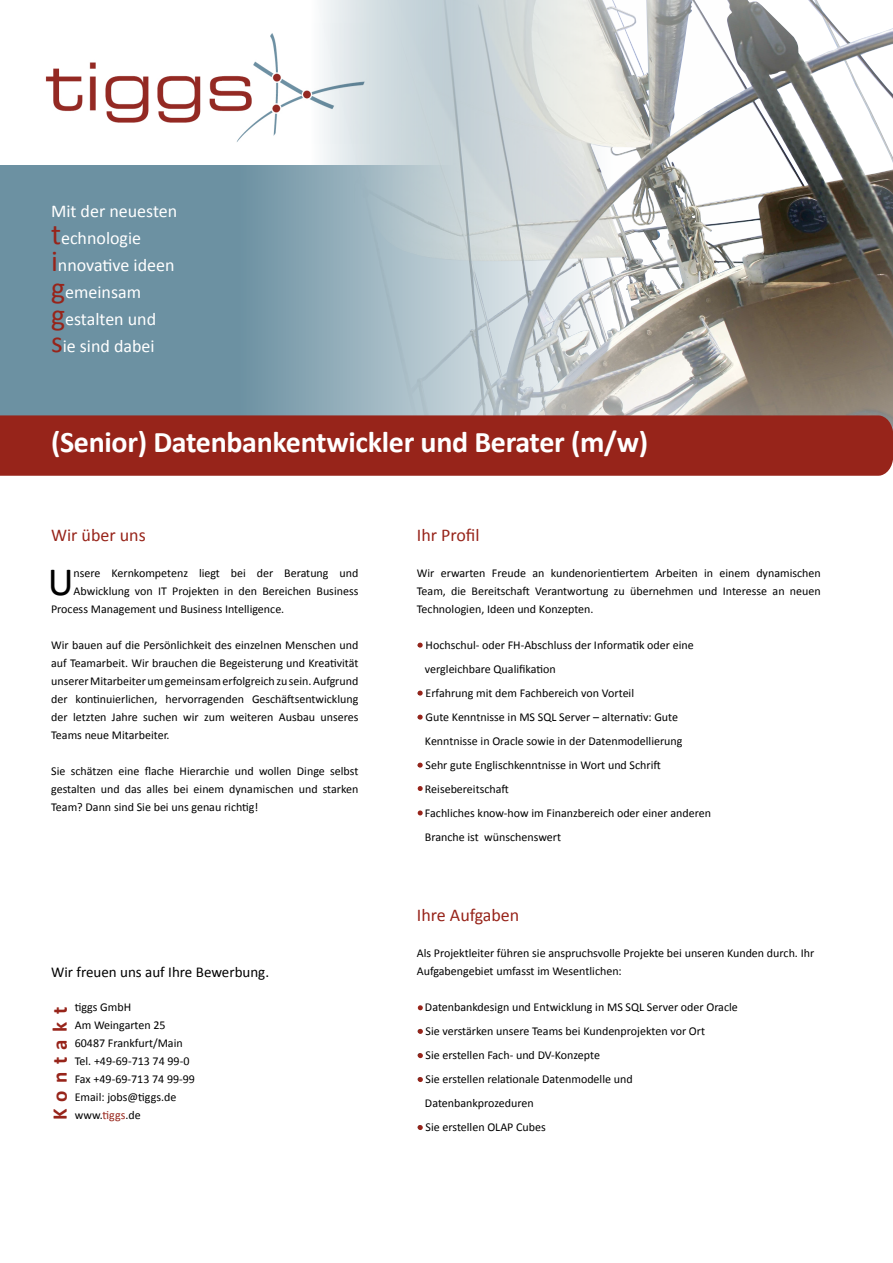
<style>
.page{position:relative;width:893px;height:1263px;background:#fff}
.page>*{position:absolute;margin:0;border:0;box-sizing:border-box;transform-origin:0 0}
.t1{font:40.35px "Calibri";color:#000}
.t2{font:700 30px "Calibri";letter-spacing:-.01em;color:#fff}
.t3{font:700 21px "Calibri";letter-spacing:.355em;color:#97241a}
.t4{font:18px "Calibri";color:#fff}
.t5{font:18px "Calibri";color:#97241a}
.t6{font:15px "Calibri";color:#000}
.t7{font:12px/18px "Calibri";color:#000;text-align:justify}
.s1{font-size:30px;color:#97241a}
.s2{color:#97241a}
</style>
<div class="page">
<div style="left:0;top:0;width:770px;height:415px;background:#6c91a2"></div>
<div style="left:0;top:0;width:455px;height:164px;background:#fff"></div>
<img style="left:45px;top:33px;width:270px;height:109px">
<img style="left:315px;top:0;width:578px;height:406px">
<svg style="left:0;top:406px;width:893px;height:70px;background:#97362e"></svg>
<svg style="left:418px;top:1029px;width:5px;height:5px"></svg>
<svg style="left:418px;top:1005px;width:5px;height:5px"></svg>
<svg style="left:418px;top:1053px;width:5px;height:5px"></svg>
<svg style="left:418px;top:1077px;width:5px;height:5px"></svg>
<svg style="left:418px;top:1125px;width:5px;height:5px"></svg>
<svg style="left:418px;top:643px;width:5px;height:5px"></svg>
<svg style="left:418px;top:691px;width:5px;height:5px"></svg>
<svg style="left:418px;top:715px;width:5px;height:5px"></svg>
<svg style="left:418px;top:763px;width:5px;height:5px"></svg>
<svg style="left:418px;top:786px;width:5px;height:5px"></svg>
<svg style="left:418px;top:810px;width:5px;height:5px"></svg>
<p class="t4" style="left:51px;top:200px;width:128px">Mit der neuesten</p>
<p class="t4" style="left:51px;top:227px;width:92px"><span class="s1">t</span>echnologie</p>
<p class="t4" style="left:51px;top:254px;width:125px"><span class="s1">i</span>nnovative ideen</p>
<p class="t4" style="left:51px;top:281px;width:92px"><span class="s1">g</span>emeinsam</p>
<p class="t4" style="left:51px;top:308px;width:107px"><span class="s1">g</span>estalten und</p>
<p class="t4" style="left:51px;top:335px;width:105px"><span class="s1">s</span>ie sind dabei</p>
<p class="t2" style="left:51px;top:423px;width:599px">(Senior) Datenbankentwickler und Berater (m/w)</p>
<p class="t5" style="left:51px;top:523px;width:96px">Wir über uns</p>
<p class="t1" style="left:48px;top:556px;width:27px">U</p>
<p class="t7" style="left:74px;top:564px;width:286px">nsere Kernkompetenz liegt bei der Beratung und</p>
<p class="t7" style="left:74px;top:582px;width:286px">Abwicklung von IT Projekten in den Bereichen Business</p>
<p class="t7" style="left:51px;top:600px;width:235px">Process Management und Business Intelligence.</p>
<p class="t7" style="left:51px;top:636px;width:309px">Wir bauen auf die Persönlichkeit des einzelnen Menschen und auf Teamarbeit. Wir brauchen die Begeisterung und Kreativität unserer Mitarbeiter um gemeinsam erfolgreich zu sein. Aufgrund der kontinuierlichen, hervorragenden Geschäftsentwicklung der letzten Jahre suchen wir zum weiteren Ausbau unseres Teams neue Mitarbeiter.</p>
<p class="t7" style="left:51px;top:762px;width:309px">Sie schätzen eine flache Hierarchie und wollen Dinge selbst gestalten und das alles bei einem dynamischen und starken Team? Dann sind Sie bei uns genau richtig!</p>
<p class="t6" style="left:51px;top:963px;width:219px">Wir freuen uns auf Ihre Bewerbung.</p>
<p class="t3" style="left:46px;top:1120px;width:115px;rotate:-90deg">Kontakt</p>
<p class="t7" style="left:75px;top:998px;width:58px">tiggs GmbH</p>
<p class="t7" style="left:75px;top:1016px;width:92px">Am Weingarten 25</p>
<p class="t7" style="left:75px;top:1034px;width:109px">60487 Frankfurt/Main</p>
<p class="t7" style="left:75px;top:1052px;width:116px">Tel. +49-69-713 74 99-0</p>
<p class="t7" style="left:75px;top:1070px;width:122px">Fax +49-69-713 74 99-99</p>
<p class="t7" style="left:75px;top:1088px;width:103px">Email: jobs@tiggs.de</p>
<p class="t7" style="left:75px;top:1106px;width:67px">www.<span class="s2">tiggs</span>.de</p>
<p class="t5" style="left:417px;top:523px;width:64px">Ihr Profil</p>
<p class="t7" style="left:417px;top:564px;width:405px">Wir erwarten Freude an kundenorientiertem Arbeiten in einem dynamischen Team, die Bereitschaft Verantwortung zu übernehmen und Interesse an neuen Technologien, Ideen und Konzepten.</p>
<p class="t7" style="left:417px;top:636px;width:278px">• Hochschul- oder FH-Abschluss der Informatik oder eine</p>
<p class="t7" style="left:425px;top:660px;width:132px">vergleichbare Qualifikation</p>
<p class="t7" style="left:417px;top:684px;width:219px">• Erfahrung mit dem Fachbereich von Vorteil</p>
<p class="t7" style="left:417px;top:708px;width:263px">• Gute Kenntnisse in MS SQL Server – alternativ: Gute</p>
<p class="t7" style="left:425px;top:732px;width:259px">Kenntnisse in Oracle sowie in der Datenmodellierung</p>
<p class="t7" style="left:417px;top:756px;width:245px">• Sehr gute Englischkenntnisse in Wort und Schrift</p>
<p class="t7" style="left:425px;top:780px;width:85px">Reisebereitschaft</p>
<p class="t7" style="left:425px;top:804px;width:288px">Fachliches know-how im Finanzbereich oder einer anderen</p>
<p class="t7" style="left:425px;top:828px;width:138px">Branche ist wünschenswert</p>
<p class="t5" style="left:417px;top:904px;width:104px">Ihre Aufgaben</p>
<p class="t7" style="left:417px;top:944px;width:399px">Als Projektleiter führen sie anspruchsvolle Projekte bei unseren Kunden durch. Ihr<br>Aufgabengebiet umfasst im Wesentlichen:</p>
<p class="t7" style="left:425px;top:998px;width:314px">Datenbankdesign und Entwicklung in MS SQL Server oder Oracle</p>
<p class="t7" style="left:417px;top:1022px;width:290px">• Sie verstärken unsere Teams bei Kundenprojekten vor Ort</p>
<p class="t7" style="left:417px;top:1046px;width:185px">• Sie erstellen Fach- und DV-Konzepte</p>
<p class="t7" style="left:417px;top:1070px;width:217px">• Sie erstellen relationale Datenmodelle und</p>
<p class="t7" style="left:425px;top:1094px;width:110px">Datenbankprozeduren</p>
<p class="t7" style="left:417px;top:1118px;width:131px">• Sie erstellen OLAP Cubes</p>
</div>
